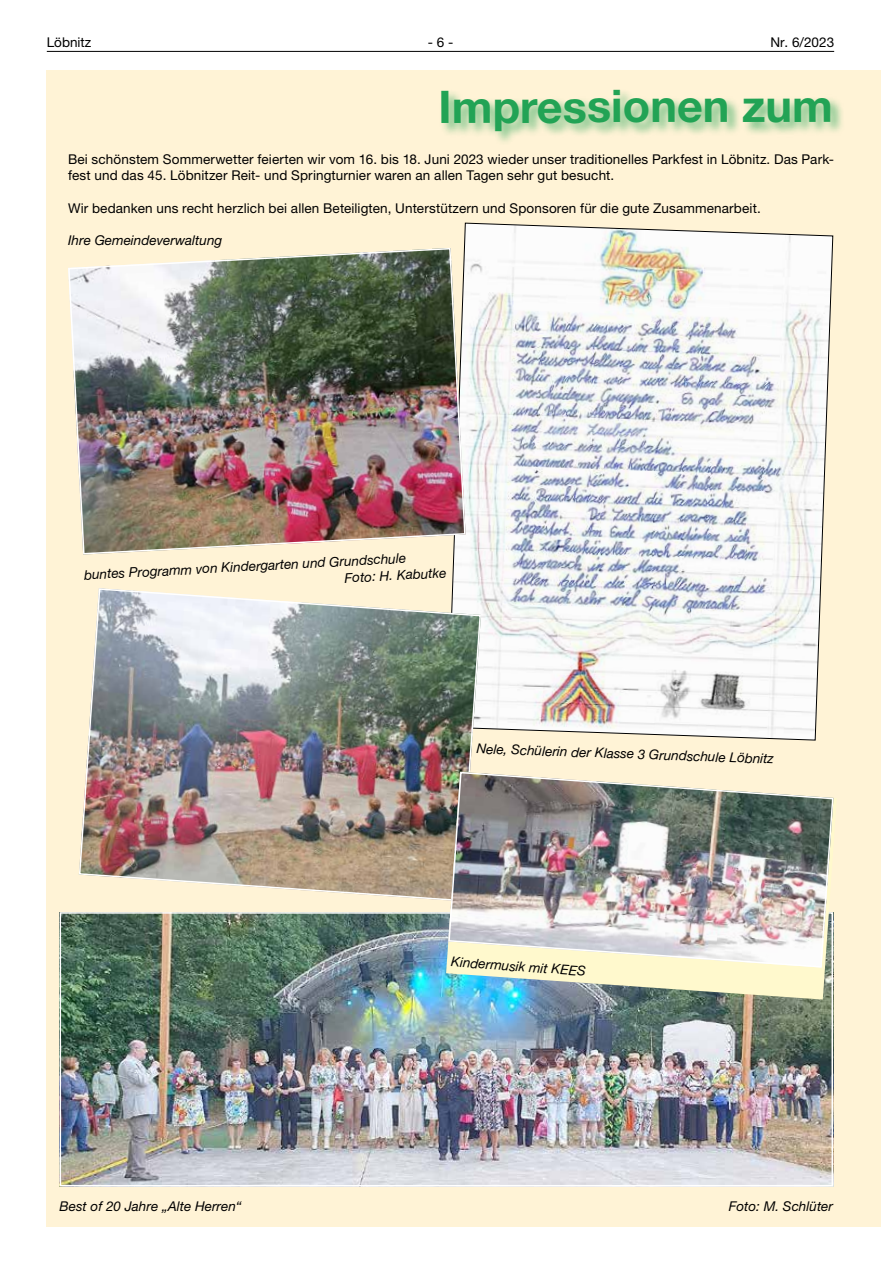
<style>
.page{position:relative;width:881px;height:1263px;background:#fff}
.page>*{position:absolute;margin:0;border:0;box-sizing:border-box;transform-origin:0 0}
.t1{font:700 45px "Helvetica Neue LT";letter-spacing:-.005em;color:#22a355}
.t2{font:13.5px/16.2px "Helvetica Neue LT";letter-spacing:.01em;color:#000}
.t3{font:italic 13.5px/16.6px "Helvetica Neue LT";color:#000}
</style>
<div class="page">
<hr style="left:47px;top:51px;width:786px;height:1px;background:#000">
<div style="left:47px;top:70px;width:833px;height:1157px;background:#fff3d6"></div>
<div style="left:439px;top:89px;width:405px;height:56px;background:#22a355;opacity:.6"></div>
<svg style="left:452px;top:223px;width:380px;height:517px;background:#e5e6e7"></svg>
<img style="left:79px;top:587px;width:402px;height:314px">
<img style="left:68px;top:247px;width:398px;height:308px">
<img style="left:63px;top:915px;width:766px;height:268px">
<div style="left:60px;top:912px;width:772px;height:274px;border:2px solid #fff"></div>
<img style="left:446px;top:772px;width:388px;height:227px">
<img style="left:447px;top:771px;width:387px;height:197px">
<p class="t2" style="left:47px;top:34px;width:46px">Löbnitz</p>
<p class="t2" style="left:427px;top:34px;width:27px">- 6 -</p>
<p class="t2" style="left:770px;top:34px;width:65px">Nr. 6/2023</p>
<h1 class="t1" style="left:438px;top:78px;width:396px">Impressionen zum</h1>
<p class="t2" style="left:68px;top:151px;width:767px">Bei schönstem Sommerwetter feierten wir vom 16. bis 18. Juni 2023 wieder unser traditionelles Parkfest in Löbnitz. Das Park&shy;fest und das 45. Löbnitzer Reit- und Springturnier waren an allen Tagen sehr gut besucht.</p>
<p class="t2" style="left:68px;top:200px;width:694px">Wir bedanken uns recht herzlich bei allen Beteiligten, Unterstützern und Sponsoren für die gute Zusammenarbeit.</p>
<p class="t3" style="left:68px;top:232px;width:156px">Ihre Gemeindeverwaltung</p>
<p class="t3" style="left:343px;top:553px;width:103px;text-indent:-260px;rotate:-3deg">buntes Programm von Kindergarten und Grundschule<br>Foto: H. Kabutke</p>
<p class="t3" style="left:476px;top:740px;width:299px;rotate:2deg">Nele, Schülerin der Klasse 3 Grundschule Löbnitz</p>
<p class="t3" style="left:451px;top:953px;width:136px;rotate:4deg">Kindermusik mit KEES</p>
<p class="t3" style="left:60px;top:1198px;width:183px">Best of 20 Jahre „Alte Herren“</p>
<p class="t3" style="left:728px;top:1198px;width:106px">Foto: M. Schlüter</p>
</div>
